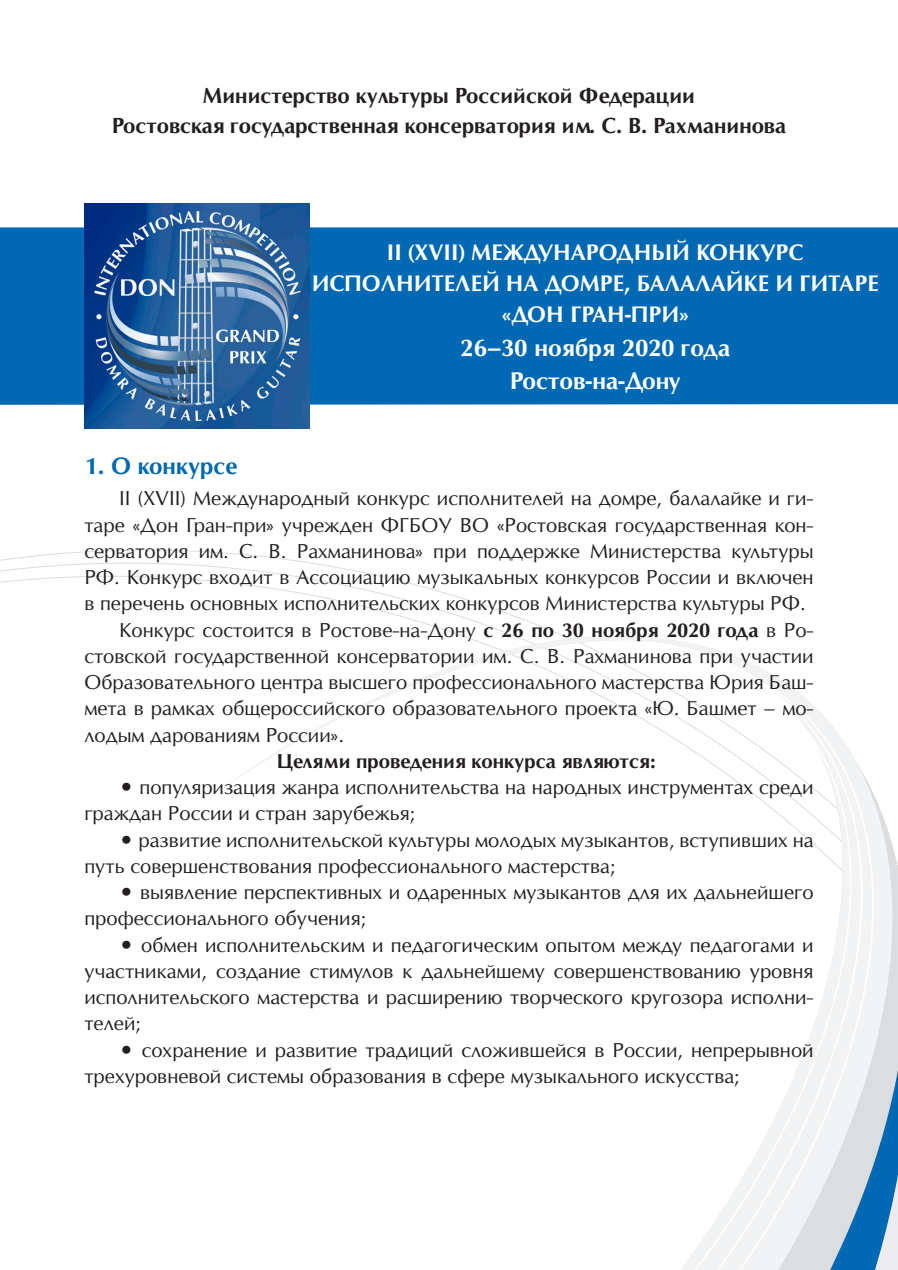
<style>
.page{position:relative;width:898px;height:1270px;background:#fff}
.page>*{position:absolute;margin:0;border:0;box-sizing:border-box;transform-origin:0 0}
.t1{font:700 23.1px "Opium New C";color:#fff}
.t2{font:700 22.75px "Opium New C";color:#0168b3}
.t3{font:700 21.53px "Opium New C";color:#fff}
.t4{font:700 20.82px "Opium New C";color:#231f20}
.основной{font:19.25px/26.2px "Opium New C";color:#231f20}
.основной-2{font:700 19.25px "Opium New C";color:#231f20}
.s1{font-weight:700}
</style>
<div class="page">
<svg style="left:465px;top:637px;width:428px;height:633px"></svg>
<svg style="left:225px;top:649px;width:649px;height:621px"></svg>
<div style="left:0;top:227px;width:898px;height:178px;background:#0168b3"></div>
<img style="left:84px;top:203px;width:226px;height:226px">
<p class="t4" style="left:203px;top:83px;width:494px">Министерство культуры Российской Федерации</p>
<p class="t4" style="left:112px;top:113px;width:676px">Ростовская государственная консерватория им. С. В. Рахманинова</p>
<p class="t3" style="left:387px;top:239px;width:418px">II (XVII) МЕЖДУНАРОДНЫЙ КОНКУРС</p>
<p class="t3" style="left:312px;top:270px;width:568px">ИСПОЛНИТЕЛЕЙ НА ДОМРЕ, БАЛАЛАЙКЕ И ГИТАРЕ</p>
<p class="t3" style="left:501px;top:302px;width:189px">«ДОН ГРАН-ПРИ»</p>
<p class="t1" style="left:460px;top:334px;width:271px">26–30 ноября 2020 года</p>
<p class="t1" style="left:510px;top:367px;width:172px">Ростов-на-Дону</p>
<p class="t2" style="left:84px;top:452px;width:155px">1. О конкурсе</p>
<p class="основной" style="left:84px;top:485px;width:731px;text-align:justify;text-indent:35px">II (XVII) Международный конкурс исполнителей на домре, балалайке и ги&shy;таре «Дон Гран-при» учрежден ФГБОУ ВО «Ростовская государственная кон&shy;серватория им. С. В. Рахманинова» при поддержке Министерства культуры РФ. Конкурс входит в Ассоциацию музыкальных конкурсов России и включен в перечень основных исполнительских конкурсов Министерства культуры РФ.</p>
<p class="основной" style="left:84px;top:617px;width:731px;text-align:justify;text-indent:35px">Конкурс состоится в Ростове-на-Дону <span class="s1">с 26 по 30 ноября 2020 года</span> в Ро&shy;стовской государственной консерватории им. С. В. Рахманинова при участии Образовательного центра высшего профессионального мастерства Юрия Баш&shy;мета в рамках общероссийского образовательного проекта «Ю. Башмет – мо&shy;лодым дарованиям России».</p>
<p class="основной-2" style="left:277px;top:749px;width:380px">Целями проведения конкурса являются:</p>
<p class="основной" style="left:84px;top:774px;width:731px;text-indent:35px">• популяризация жанра исполнительства на народных инструментах среди граждан России и стран зарубежья;</p>
<p class="основной" style="left:84px;top:827px;width:731px;text-indent:35px">• развитие исполнительской культуры молодых музыкантов, вступивших на путь совершенствования профессионального мастерства;</p>
<p class="основной" style="left:84px;top:879px;width:731px;text-indent:35px">• выявление перспективных и одаренных музыкантов для их дальнейшего профессионального обучения;</p>
<p class="основной" style="left:84px;top:932px;width:731px;text-align:justify;text-indent:35px">• обмен исполнительским и педагогическим опытом между педагогами и участниками, создание стимулов к дальнейшему совершенствованию уровня исполнительского мастерства и расширению творческого кругозора исполни&shy;телей;</p>
<p class="основной" style="left:84px;top:1037px;width:731px;text-indent:35px">• сохранение и развитие традиций сложившейся в России, непрерывной трехуровневой системы образования в сфере музыкального искусства;</p>
</div>
